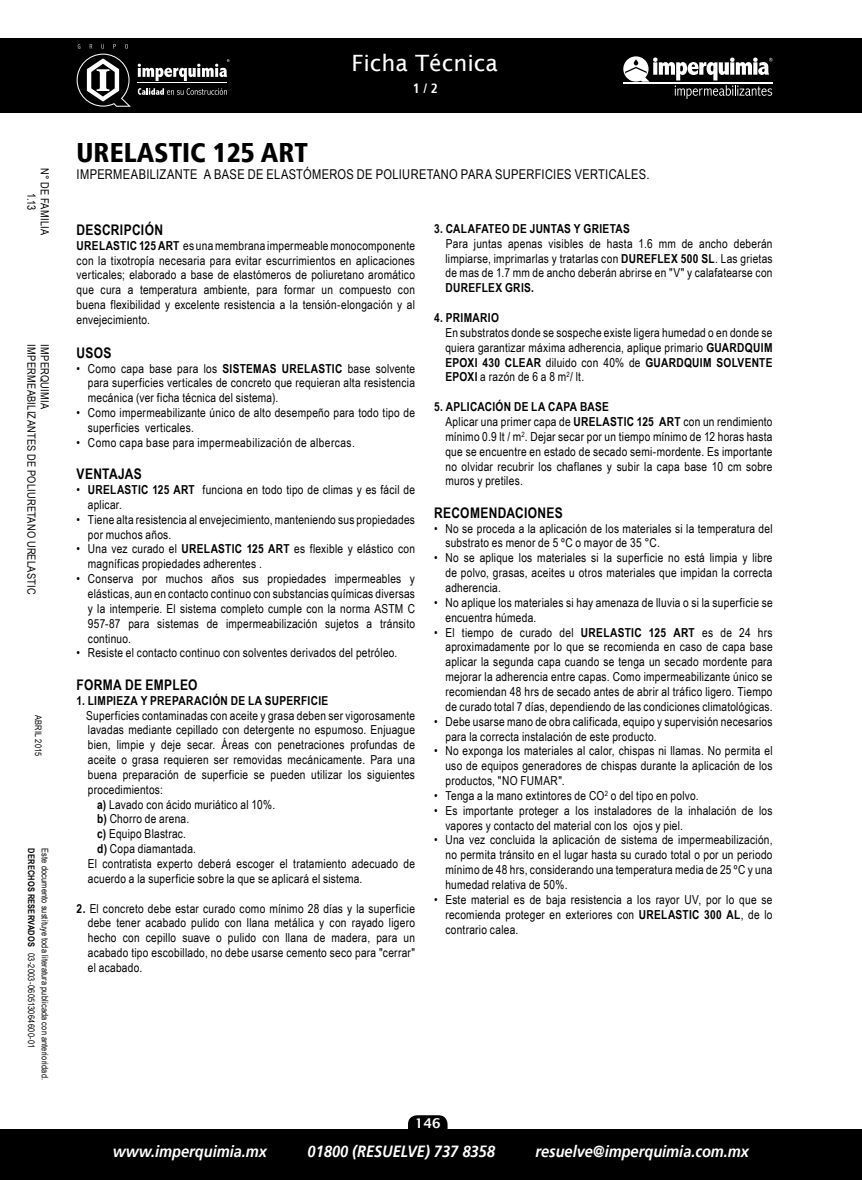
<style>
.page{position:relative;width:862px;height:1180px;background:#fff}
.page>*{position:absolute;margin:0;border:0;box-sizing:border-box;transform-origin:0 0}
.t1{font:900 condensed 27px "Frutiger 77";color:#000}
.t2{font:22.5px "Lucida Sans";color:#fff}
.t3{font:italic 700 16.2px "Frutiger 66";color:#fff;scale:.9 1}
.t4{font:700 14.62px "Arial Narrow";letter-spacing:.02em;color:#000}
.t5{font:13.5px "Arial Narrow";letter-spacing:.025em;color:#000}
.t6{font:600 13.5px "Lucida Sans";color:#fff}
.t7{font:700 condensed 13.5px "Frutiger 67";color:#fff}
.t8{font:12.38px/14.8px "Arial Narrow";letter-spacing:.02em;color:#000;text-align:justify}
.t9{font:700 12.38px "Arial Narrow";letter-spacing:.025em;color:#000}
.t10{font:11.25px/13.5px "Arial Narrow";letter-spacing:.025em;color:#000;text-align:center}
.t11{font:9px/13.5px "Arial Narrow";letter-spacing:.02em;color:#000}
.t12{font:700 9px "Arial Narrow";letter-spacing:.025em;color:#000}
.s1{font-weight:700}
</style>
<div class="page">
<hr style="left:861px;top:38px;width:1px;height:75px;background:#000">
<div style="left:0;top:38px;width:861px;height:75px;background:#000"></div>
<hr style="left:861px;top:1129px;width:1px;height:51px;background:#000">
<div style="left:0;top:1129px;width:861px;height:51px;background:#000"></div>
<svg style="left:77px;top:44px;width:54px;height:63px"></svg>
<hr style="left:138px;top:82px;width:89px;height:1px;background:#fff">
<svg style="left:138px;top:88px;width:89px;height:7px"></svg>
<svg style="left:138px;top:59px;width:91px;height:22px"></svg>
<svg style="left:623px;top:56px;width:149px;height:43px"></svg>
<div style="left:408px;top:1115px;width:39px;height:23px;background:#000;border-radius:9px"></div>
<p class="t10" style="left:52px;top:168px;width:68px;rotate:90deg">N° DE FAMILIA<br>1.13</p>
<p class="t10" style="left:39px;top:344px;width:252px;rotate:90deg">IMPERMEABILIZANTES DE POLIURETANO URELASTIC</p>
<p class="t10" style="left:52px;top:344px;width:66px;rotate:90deg">IMPERQUIMIA</p>
<p class="t11" style="left:45px;top:715px;width:42px;rotate:90deg">ABRIL 2015</p>
<p class="t12" style="left:38px;top:848px;width:100px;rotate:90deg">DERECHOS RESERVADOS</p>
<p class="t11" style="left:52px;top:953px;width:128px;text-indent:-105px;rotate:90deg">Este documento sustituye toda literatura publicada con anterioridad.<br>03-2003-060513064600-01</p>
<h2 class="t2" style="left:351px;top:51px;width:148px">Ficha Técnica</h2>
<p class="t7" style="left:412px;top:81px;width:26px">1 / 2</p>
<h1 class="t1" style="left:77px;top:137px;width:233px">URELASTIC 125 ART</h1>
<p class="t5" style="left:77px;top:164px;width:574px">IMPERMEABILIZANTE A BASE DE ELASTÓMEROS DE POLIURETANO PARA SUPERFICIES VERTICALES.</p>
<p class="t4" style="left:77px;top:219px;width:88px">DESCRIPCIÓN</p>
<p class="t8" style="left:76px;top:237px;width:340px"><span class="s1">URELASTIC 125 ART</span> es una membrana impermeable monocomponente con la tixotropía necesaria para evitar escurrimientos en aplicaciones verticales; elaborado a base de elastómeros de poliuretano aromático que cura a temperatura ambiente, para formar un compuesto con buena flexibilidad y excelente resistencia a la tensión-elongación y al envejecimiento.</p>
<p class="t4" style="left:77px;top:341px;width:36px">USOS</p>
<p class="t8" style="left:88px;top:360px;width:328px;text-indent:-11px">• Como capa base para los <span class="s1">SISTEMAS URELASTIC</span> base solvente para superficies verticales de concreto que requieran alta resistencia mecánica (ver ficha técnica del sistema).</p>
<p class="t8" style="left:88px;top:405px;width:328px;text-indent:-11px">• Como impermeabilizante único de alto desempeño para todo tipo de superficies verticales.</p>
<p class="t8" style="left:77px;top:435px;width:279px">• Como capa base para impermeabilización de albercas.</p>
<p class="t4" style="left:77px;top:463px;width:67px">VENTAJAS</p>
<p class="t8" style="left:88px;top:482px;width:328px;text-indent:-11px">• <span class="s1">URELASTIC 125 ART</span> funciona en todo tipo de climas y es fácil de aplicar.</p>
<p class="t8" style="left:88px;top:511px;width:328px;text-indent:-11px">• Tiene alta resistencia al envejecimiento, manteniendo sus propiedades por muchos años.</p>
<p class="t8" style="left:88px;top:541px;width:328px;text-indent:-11px">• Una vez curado el <span class="s1">URELASTIC 125 ART</span> es flexible y elástico con magníficas propiedades adherentes .</p>
<p class="t8" style="left:88px;top:571px;width:328px;text-indent:-11px">• Conserva por muchos años sus propiedades impermeables y elásticas, aun en contacto continuo con substancias químicas diversas y la intemperie. El sistema completo cumple con la norma ASTM C 957-87 para sistemas de impermeabilización sujetos a tránsito continuo.</p>
<p class="t8" style="left:77px;top:645px;width:322px">• Resiste el contacto continuo con solventes derivados del petróleo.</p>
<p class="t4" style="left:77px;top:674px;width:122px">FORMA DE EMPLEO</p>
<p class="t9" style="left:77px;top:691px;width:253px">1. LIMPIEZA Y PREPARACIÓN DE LA SUPERFICIE</p>
<p class="t8" style="left:86px;top:707px;width:330px">Superficies contaminadas con aceite y grasa deben ser vigorosamente</p>
<p class="t8" style="left:88px;top:722px;width:328px">lavadas mediante cepillado con detergente no espumoso. Enjuague</p>
<p class="t8" style="left:88px;top:737px;width:328px">bien, limpie y deje secar. Áreas con penetraciones profundas de</p>
<p class="t8" style="left:88px;top:752px;width:328px">aceite o grasa requieren ser removidas mecánicamente. Para una</p>
<p class="t8" style="left:88px;top:767px;width:328px">buena preparación de superficie se pueden utilizar los siguientes</p>
<p class="t8" style="left:88px;top:781px;width:76px">procedimientos:</p>
<p class="t8" style="left:97px;top:796px;width:179px"><span class="s1">a)</span> Lavado con ácido muriático al 10%.</p>
<p class="t8" style="left:97px;top:811px;width:93px"><span class="s1">b)</span> Chorro de arena.</p>
<p class="t8" style="left:97px;top:826px;width:90px"><span class="s1">c)</span> Equipo Blastrac.</p>
<p class="t8" style="left:97px;top:841px;width:100px"><span class="s1">d)</span> Copa diamantada.</p>
<p class="t8" style="left:88px;top:856px;width:328px">El contratista experto deberá escoger el tratamiento adecuado de</p>
<p class="t8" style="left:88px;top:871px;width:276px">acuerdo a la superficie sobre la que se aplicará el sistema.</p>
<p class="t8" style="left:88px;top:900px;width:328px;text-indent:-11px"><span class="s1">2.</span> El concreto debe estar curado como mínimo 28 días y la superficie debe tener acabado pulido con llana metálica y con rayado ligero hecho con cepillo suave o pulido con llana de madera, para un acabado tipo escobillado, no debe usarse cemento seco para "cerrar" el acabado.</p>
<p class="t9" style="left:434px;top:219px;width:197px">3. CALAFATEO DE JUNTAS Y GRIETAS</p>
<p class="t8" style="left:445px;top:235px;width:328px">Para juntas apenas visibles de hasta 1.6 mm de ancho deberán limpiarse, imprimarlas y tratarlas con <span class="s1">DUREFLEX 500 SL</span>. Las grietas de mas de 1.7 mm de ancho deberán abrirse en "V" y calafatearse con</p>
<p class="t9" style="left:445px;top:279px;width:90px">DUREFLEX GRIS.</p>
<p class="t9" style="left:434px;top:308px;width:66px">4. PRIMARIO</p>
<p class="t8" style="left:445px;top:325px;width:328px">En substratos donde se sospeche existe ligera humedad o en donde se quiera garantizar máxima adherencia, aplique primario <span class="s1">GUARDQUIM EPOXI 430 CLEAR</span> diluido con 40% de <span class="s1">GUARDQUIM SOLVENTE EPOXI</span> a razón de 6 a 8 m<sup>2</sup>/ lt.</p>
<p class="t8" style="left:445px;top:399px;width:328px;text-align:left;text-indent:-11px"><span class="s1">5. APLICACIÓN DE LA CAPA BASE<br></span>Aplicar una primer capa de <span class="s1">URELASTIC 125 ART</span> con un rendimiento mínimo 0.9 lt / m<sup>2</sup>. Dejar secar por un tiempo mínimo de 12 horas hasta que se encuentre en estado de secado semi-mordente. Es importante no olvidar recubrir los chaflanes y subir la capa base 10 cm sobre muros y pretiles.</p>
<p class="t4" style="left:434px;top:502px;width:130px">RECOMENDACIONES</p>
<p class="t8" style="left:445px;top:520px;width:328px;text-indent:-11px">• No se proceda a la aplicación de los materiales si la temperatura del substrato es menor de 5 ºC o mayor de 35 °C.</p>
<p class="t8" style="left:445px;top:550px;width:328px;text-indent:-11px">• No se aplique los materiales si la superficie no está limpia y libre de polvo, grasas, aceites u otros materiales que impidan la correcta adherencia.</p>
<p class="t8" style="left:445px;top:595px;width:328px;text-indent:-11px">• No aplique los materiales si hay amenaza de lluvia o si la superficie se encuentra húmeda.</p>
<p class="t8" style="left:445px;top:624px;width:328px;text-indent:-11px">• El tiempo de curado del <span class="s1">URELASTIC 125 ART</span> es de 24 hrs aproximadamente por lo que se recomienda en caso de capa base aplicar la segunda capa cuando se tenga un secado mordente para mejorar la adherencia entre capas. Como impermeabilizante único se recomiendan 48 hrs de secado antes de abrir al tráfico ligero. Tiempo de curado total 7 días, dependiendo de las condiciones climatológicas.</p>
<p class="t8" style="left:445px;top:713px;width:328px;text-indent:-11px">• Debe usarse mano de obra calificada, equipo y supervisión necesarios para la correcta instalación de este producto.</p>
<p class="t8" style="left:445px;top:743px;width:328px;text-indent:-11px">• No exponga los materiales al calor, chispas ni llamas. No permita el uso de equipos generadores de chispas durante la aplicación de los productos, "NO FUMAR".</p>
<p class="t8" style="left:434px;top:788px;width:266px">• Tenga a la mano extintores de CO<sup>2</sup> o del tipo en polvo.</p>
<p class="t8" style="left:445px;top:802px;width:328px;text-indent:-11px">• Es importante proteger a los instaladores de la inhalación de los vapores y contacto del material con los ojos y piel.</p>
<p class="t8" style="left:445px;top:832px;width:328px;text-indent:-11px">• Una vez concluida la aplicación de sistema de impermeabilización, no permita tránsito en el lugar hasta su curado total o por un periodo mínimo de 48 hrs, considerando una temperatura media de 25 ºC y una humedad relativa de 50%.</p>
<p class="t8" style="left:445px;top:892px;width:328px;text-indent:-11px">• Este material es de baja resistencia a los rayor UV, por lo que se recomienda proteger en exteriores con <span class="s1">URELASTIC 300 AL</span>, de lo contrario calea.</p>
<p class="t6" style="left:414px;top:1115px;width:27px">146</p>
<h3 class="t3" style="left:113px;top:1142px;width:173px">www.imperquimia.mx</h3>
<h3 class="t3" style="left:307px;top:1142px;width:209px">01800 (RESUELVE) 737 8358</h3>
<h3 class="t3" style="left:535px;top:1142px;width:239px">resuelve@imperquimia.com.mx</h3>
</div>
